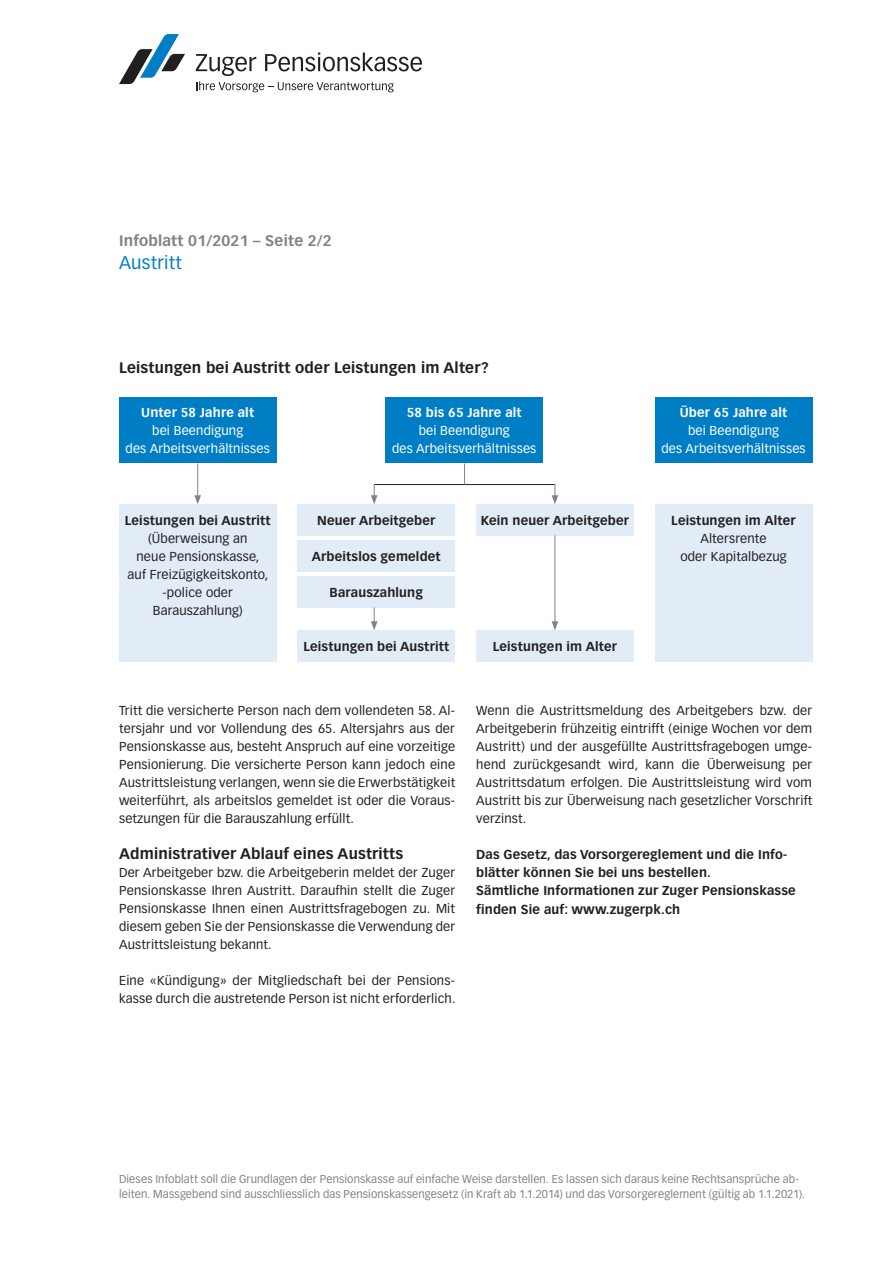
<style>
.page{position:relative;width:893px;height:1263px;background:#fff}
.page>*{position:absolute;margin:0;border:0;box-sizing:border-box;transform-origin:0 0}
.t1{font:18px "Vectora LT Std";letter-spacing:.015em;color:#007ec5}
.t2{font:700 15px "Vectora LT Std";letter-spacing:.015em;color:#231f20}
.t3{font:700 15px "Vectora LT Std";letter-spacing:.015em;color:#808285}
.t4{font:12.75px/18px "Vectora LT Std";letter-spacing:.015em;color:#231f20;text-align:justify}
.t5{font:700 12.75px/18px "Vectora LT Std";letter-spacing:.015em;color:#231f20}
.t6{font:12.75px/18px "Vectora LT Std";letter-spacing:.015em;color:#fff;text-align:center}
.t7{font:700 12.75px "Vectora LT Std";letter-spacing:.015em;color:#fff}
.t8{font:11.25px/15px "Vectora LT Std";letter-spacing:.01em;color:#808285}
</style>
<div class="page">
<svg style="left:119px;top:34px;width:66px;height:50px"></svg>
<svg style="left:196px;top:53px;width:226px;height:39px"></svg>
<div style="left:119px;top:397px;width:157px;height:66px;background:#007ec5"></div>
<div style="left:386px;top:397px;width:157px;height:66px;background:#007ec5"></div>
<div style="left:655px;top:397px;width:157px;height:66px;background:#007ec5"></div>
<div style="left:119px;top:504px;width:157px;height:157px;background:#e1ecf7"></div>
<div style="left:298px;top:504px;width:157px;height:31px;background:#e1ecf7"></div>
<div style="left:298px;top:540px;width:157px;height:31px;background:#e1ecf7"></div>
<div style="left:298px;top:576px;width:157px;height:31px;background:#e1ecf7"></div>
<div style="left:476px;top:504px;width:158px;height:31px;background:#e1ecf7"></div>
<div style="left:655px;top:504px;width:157px;height:157px;background:#e1ecf7"></div>
<div style="left:476px;top:630px;width:158px;height:31px;background:#e1ecf7"></div>
<div style="left:298px;top:630px;width:157px;height:31px;background:#e1ecf7"></div>
<hr style="left:374px;top:484px;width:181px;height:1px;background:#231f20">
<svg style="left:464px;top:463px;width:1px;height:21px"></svg>
<svg style="left:552px;top:484px;width:6px;height:20px"></svg>
<svg style="left:371px;top:484px;width:6px;height:20px"></svg>
<hr style="left:197px;top:463px;width:1px;height:35px;background:#808285">
<svg style="left:194px;top:495px;width:7px;height:9px"></svg>
<hr style="left:555px;top:535px;width:1px;height:89px;background:#808285">
<svg style="left:552px;top:621px;width:6px;height:9px"></svg>
<svg style="left:371px;top:607px;width:6px;height:23px"></svg>
<p class="t3" style="left:119px;top:231px;width:214px">Infoblatt 01/2021 – Seite 2/2</p>
<h1 class="t1" style="left:119px;top:252px;width:64px">Austritt</h1>
<p class="t2" style="left:119px;top:359px;width:371px">Leistungen bei Austritt oder Leistungen im Alter?</p>
<p class="t7" style="left:141px;top:405px;width:114px">Unter 58 Jahre alt</p>
<p class="t6" style="left:126px;top:422px;width:146px">bei Beendigung<br>des Arbeitsverhältnisses</p>
<p class="t7" style="left:407px;top:405px;width:117px">58 bis 65 Jahre alt</p>
<p class="t6" style="left:392px;top:422px;width:146px">bei Beendigung<br>des Arbeitsverhältnisses</p>
<p class="t7" style="left:680px;top:405px;width:109px">Über 65 Jahre alt</p>
<p class="t6" style="left:661px;top:422px;width:146px">bei Beendigung<br>des Arbeitsverhältnisses</p>
<p class="t5" style="left:125px;top:511px;width:147px">Leistungen bei Austritt</p>
<p class="t4" style="left:128px;top:529px;width:142px;text-align:center">(Überweisung an<br>neue Pensionskasse, auf Freizügigkeitskonto, -police oder<br>Barauszahlung)</p>
<p class="t5" style="left:317px;top:511px;width:120px">Neuer Arbeitgeber</p>
<p class="t5" style="left:312px;top:547px;width:130px">Arbeitslos gemeldet</p>
<p class="t5" style="left:330px;top:583px;width:95px">Barauszahlung</p>
<p class="t5" style="left:481px;top:511px;width:150px">Kein neuer Arbeitgeber</p>
<p class="t5" style="left:671px;top:511px;width:126px">Leistungen im Alter</p>
<p class="t4" style="left:680px;top:529px;width:108px;text-align:center">Altersrente<br>oder Kapitalbezug</p>
<p class="t5" style="left:303px;top:637px;width:147px">Leistungen bei Austritt</p>
<p class="t5" style="left:493px;top:637px;width:126px">Leistungen im Alter</p>
<p class="t4" style="left:119px;top:702px;width:338px">Tritt die versicherte Person nach dem vollendeten 58. Al&shy;tersjahr und vor Vollendung des 65. Altersjahrs aus der Pensionskasse aus, besteht Anspruch auf eine vorzeitige Pensionierung. Die versicherte Person kann jedoch eine Austrittsleistung verlangen, wenn sie die Erwerbstätigkeit weiterführt, als arbeitslos gemeldet ist oder die Voraus&shy;setzungen für die Barauszahlung erfüllt.</p>
<p class="t2" style="left:119px;top:845px;width:286px">Administrativer Ablauf eines Austritts</p>
<p class="t4" style="left:119px;top:864px;width:338px">Der Arbeitgeber bzw. die Arbeitgeberin meldet der Zuger Pensionskasse Ihren Austritt. Daraufhin stellt die Zuger Pensionskasse Ihnen einen Austrittsfragebogen zu. Mit diesem geben Sie der Pensionskasse die Verwendung der Austrittsleistung bekannt.</p>
<p class="t4" style="left:119px;top:972px;width:338px">Eine «Kündigung» der Mitgliedschaft bei der Pensions&shy;kasse durch die austretende Person ist nicht erforderlich.</p>
<p class="t4" style="left:476px;top:702px;width:338px">Wenn die Austrittsmeldung des Arbeitgebers bzw. der Arbeitgeberin frühzeitig eintrifft (einige Wochen vor dem Austritt) und der ausgefüllte Austrittsfragebogen umge&shy;hend zurückgesandt wird, kann die Überweisung per Austrittsdatum erfolgen. Die Austrittsleistung wird vom Austritt bis zur Überweisung nach gesetzlicher Vorschrift verzinst.</p>
<p class="t5" style="left:476px;top:846px;width:321px">Das Gesetz, das Vorsorgereglement und die Info&shy;blätter können Sie bei uns bestellen.<br>Sämtliche Informationen zur Zuger Pensionskasse finden Sie auf: www.zugerpk.ch</p>
<p class="t8" style="left:119px;top:1172px;width:687px">Dieses Infoblatt soll die Grundlagen der Pensionskasse auf einfache Weise darstellen. Es lassen sich daraus keine Rechtsansprüche ab&shy;leiten. Massgebend sind ausschliesslich das Pensionskassengesetz (in Kraft ab 1.1.2014) und das Vorsorgereglement (gültig ab 1.1.2021).</p>
</div>
